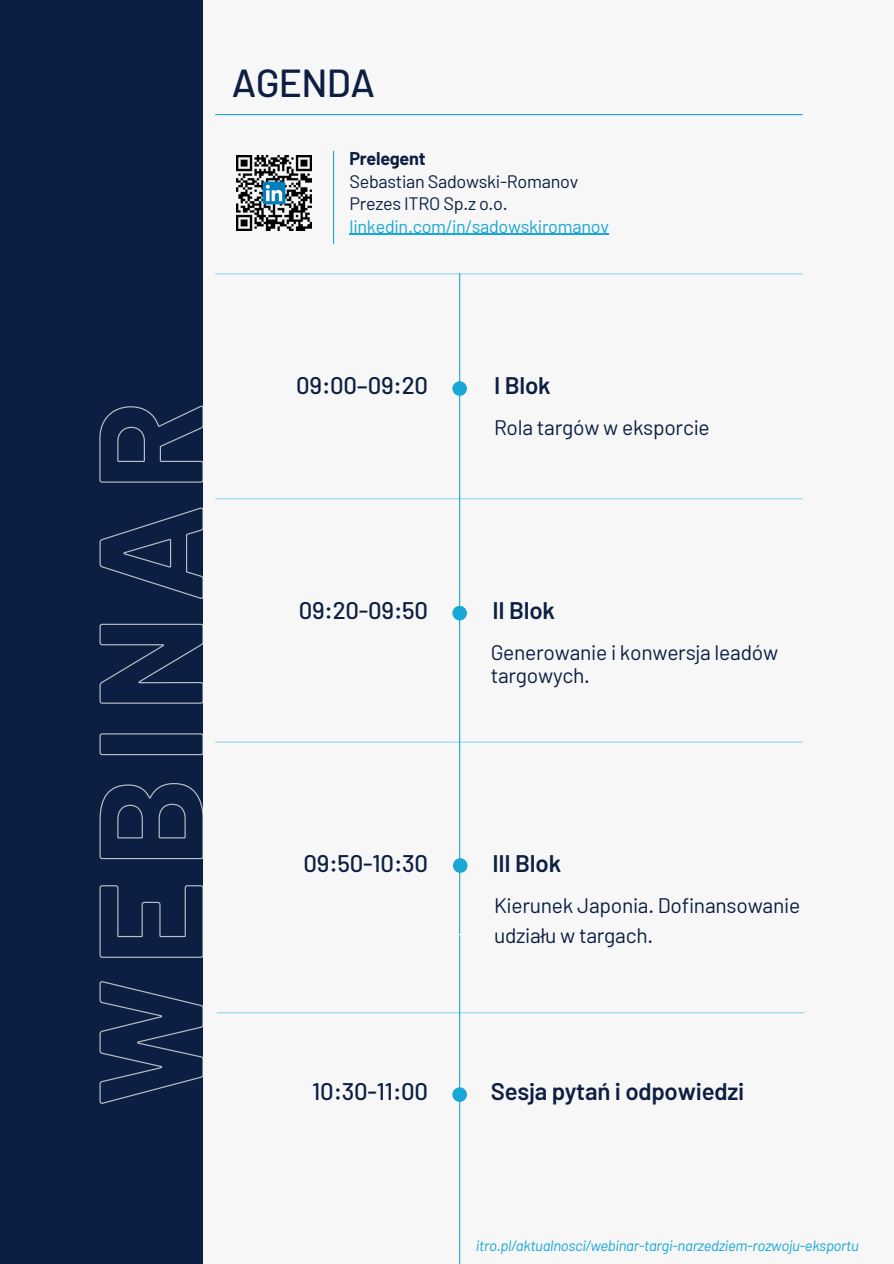
<style>
.page{position:relative;width:894px;height:1264px;background:#fff}
.page>*{position:absolute;margin:0;border:0;box-sizing:border-box;transform-origin:0 0}
.t1{font:500 39px "Barlow";letter-spacing:-.015em;color:#0c1f42}
.t2{font:500 24px "Barlow";letter-spacing:-.01em;color:#0c1f42}
.t3{font:600 24px "Barlow";letter-spacing:-.01em;color:#0c1f42}
.t4{font:21px/22.5px "Barlow";letter-spacing:-.01em;color:#0c1f42}
.t5{font:18px/22.5px "Barlow";letter-spacing:-.015em;color:#0c1f42}
.t6{font:18px "Barlow";letter-spacing:-.015em;color:#19a8d6}
.t7{font:700 18px "Barlow";letter-spacing:-.015em;color:#0c1f42}
.t8{font:italic 15px "Barlow";letter-spacing:-.025em;color:#19a8d6}
</style>
<div class="page">
<div style="left:0;top:0;width:893px;height:1263px;background:#f7f7f7"></div>
<div style="left:0;top:0;width:202px;height:1263px;background:#0c1f42"></div>
<hr style="left:215px;top:114px;width:587px;height:1px;background:#19a8d6">
<hr style="left:333px;top:151px;width:1px;height:93px;background:#19a8d6">
<hr style="left:459px;top:273px;width:1px;height:661px;background:#19a8d6">
<div style="left:452px;top:381px;width:15px;height:15px;background:#19a8d6;border-radius:50%"></div>
<div style="left:452px;top:606px;width:15px;height:14px;background:#19a8d6;border-radius:50%"></div>
<div style="left:453px;top:858px;width:14px;height:14px;background:#19a8d6;border-radius:50%"></div>
<svg style="left:99px;top:405px;width:104px;height:699px"></svg>
<hr style="left:215px;top:498px;width:587px;height:1px;background:#19a8d6">
<hr style="left:215px;top:741px;width:587px;height:1px;background:#19a8d6">
<hr style="left:215px;top:273px;width:587px;height:1px;background:#19a8d6">
<img style="left:236px;top:155px;width:75px;height:76px">
<hr style="left:217px;top:1012px;width:587px;height:1px;background:#19a8d6">
<hr style="left:459px;top:935px;width:1px;height:328px;background:#19a8d6">
<div style="left:452px;top:1087px;width:15px;height:14px;background:#19a8d6;border-radius:50%"></div>
<hr style="left:349px;top:234px;width:259px;height:1px;background:#19a8d6">
<h1 class="t1" style="left:232px;top:58px;width:144px">AGENDA</h1>
<p class="t7" style="left:349px;top:147px;width:78px">Prelegent</p>
<p class="t5" style="left:349px;top:169px;width:230px">Sebastian Sadowski-Romanov<br>Prezes ITRO Sp.z o.o.</p>
<p class="t6" style="left:349px;top:215px;width:261px">linkedin.com/in/sadowskiromanov</p>
<p class="t2" style="left:296px;top:370px;width:133px">09:00–09:20</p>
<p class="t3" style="left:494px;top:370px;width:58px">I Blok</p>
<p class="t4" style="left:494px;top:415px;width:217px">Rola targów w eksporcie</p>
<p class="t2" style="left:299px;top:595px;width:131px">09:20-09:50</p>
<p class="t3" style="left:492px;top:595px;width:64px">II Blok</p>
<p class="t4" style="left:490px;top:640px;width:289px">Generowanie i konwersja leadów targowych.</p>
<p class="t2" style="left:303px;top:848px;width:126px">09:50-10:30</p>
<p class="t3" style="left:492px;top:848px;width:70px">III Blok</p>
<p class="t4" style="left:494px;top:889px;width:307px;line-height:30.3px">Kierunek Japonia. Dofinansowanie udziału w targach.</p>
<p class="t2" style="left:312px;top:1076px;width:117px">10:30-11:00</p>
<p class="t3" style="left:490px;top:1076px;width:255px">Sesja pytań i odpowiedzi</p>
<p class="t8" style="left:476px;top:1235px;width:384px">itro.pl/aktualnosci/webinar-targi-narzedziem-rozwoju-eksportu</p>
</div>
